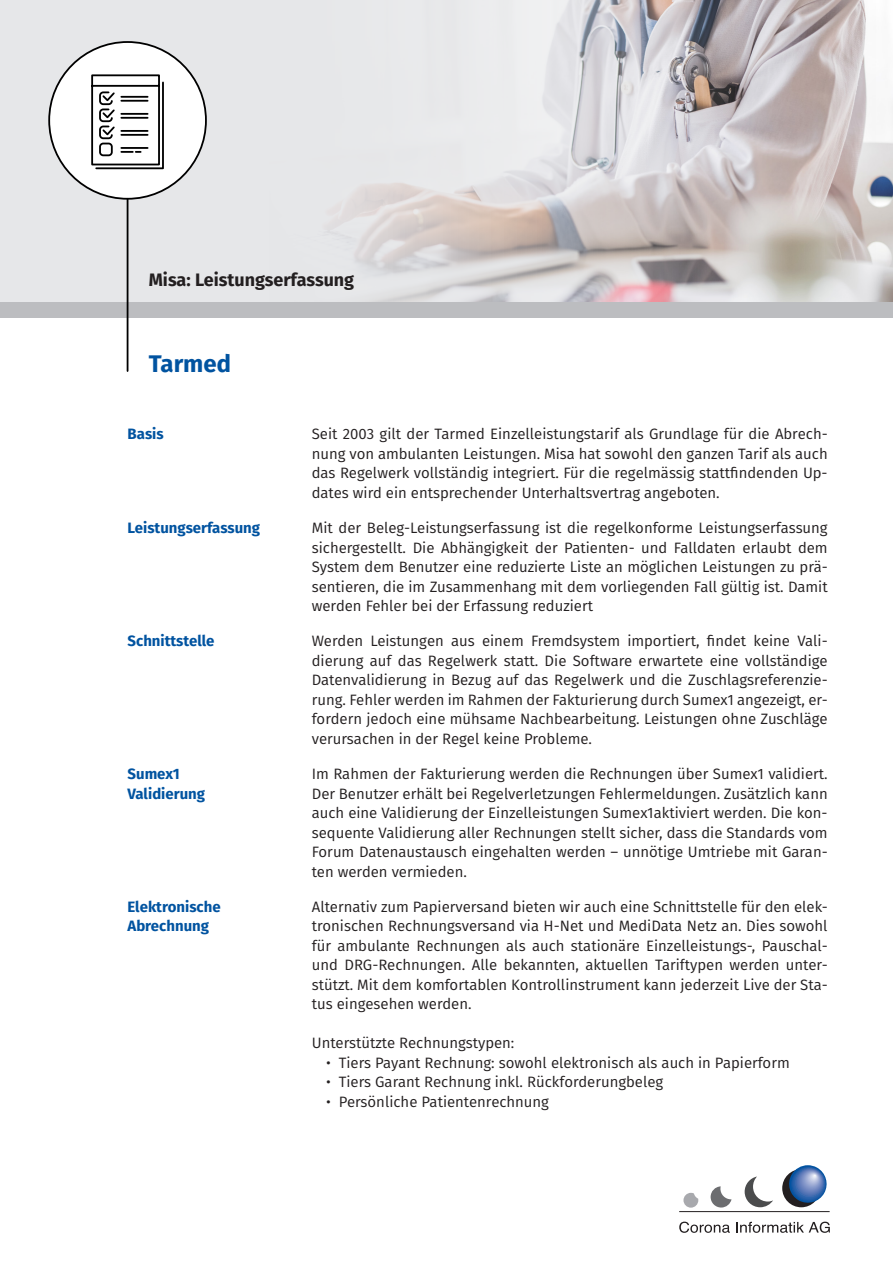
<style>
.page{position:relative;width:893px;height:1263px;background:#fff}
.page>*{position:absolute;margin:0;border:0;box-sizing:border-box;transform-origin:0 0}
.t1{font:700 24px "Fira Sans";color:#0153a0}
.t2{font:700 18px "Fira Sans";color:#231f20}
.t3{font:15px/19.5px "Fira Sans";color:#231f20;text-align:justify}
.t4{font:700 15px/19.5px "Fira Sans";color:#0153a0}
</style>
<div class="page">
<div style="left:782px;top:1169px;width:38px;height:38px;background:#231f20;border-radius:50%"></div>
<svg style="left:679px;top:1221px;width:51px;height:12px"></svg>
<svg style="left:736px;top:1221px;width:94px;height:12px"></svg>
<hr style="left:679px;top:1211px;width:151px;height:1px;background:#231f20">
<svg style="left:745px;top:1176px;width:28px;height:31px"></svg>
<svg style="left:711px;top:1186px;width:20px;height:21px"></svg>
<svg style="left:683px;top:1193px;width:15px;height:15px"></svg>
<svg style="left:786px;top:1165px;width:41px;height:40px"></svg>
<div style="left:0;top:0;width:893px;height:318px;background:#e6e7e9"></div>
<img style="left:248px;top:0;width:645px;height:303px">
<div style="left:0;top:303px;width:893px;height:15px;background:#bcbdc0"></div>
<div style="left:49px;top:42px;width:157px;height:157px;background:#fff;border-radius:50%"></div>
<hr style="left:127px;top:199px;width:1px;height:172px;background:#000">
<svg style="left:91px;top:74px;width:73px;height:96px"></svg>
<p class="t2" style="left:149px;top:265px;width:207px">Misa: Leistungserfassung</p>
<h1 class="t1" style="left:149px;top:344px;width:84px">Tarmed</h1>
<p class="t4" style="left:128px;top:423px;width:38px">Basis</p>
<p class="t3" style="left:312px;top:424px;width:517px">Seit 2003 gilt der Tarmed Einzelleistungstarif als Grundlage für die Abrech&shy;nung von ambulanten Leistungen. Misa hat sowohl den ganzen Tarif als auch das Regelwerk vollständig integriert. Für die regelmässig stattfindenden Up&shy;dates wird ein entsprechender Unterhaltsvertrag angeboten.</p>
<p class="t4" style="left:128px;top:517px;width:134px">Leistungserfassung</p>
<p class="t3" style="left:312px;top:518px;width:517px">Mit der Beleg-Leistungserfassung ist die regelkonforme Leistungserfassung sichergestellt. Die Abhängigkeit der Patienten- und Falldaten erlaubt dem System dem Benutzer eine reduzierte Liste an möglichen Leistungen zu prä&shy;sentieren, die im Zusammenhang mit dem vorliegenden Fall gültig ist. Damit werden Fehler bei der Erfassung reduziert</p>
<p class="t4" style="left:128px;top:630px;width:88px">Schnittstelle</p>
<p class="t3" style="left:312px;top:631px;width:517px">Werden Leistungen aus einem Fremdsystem importiert, findet keine Vali&shy;dierung auf das Regelwerk statt. Die Software erwartete eine vollständige Datenvalidierung in Bezug auf das Regelwerk und die Zuschlagsreferenzie&shy;rung. Fehler werden im Rahmen der Fakturierung durch Sumex1 angezeigt, er&shy;fordern jedoch eine mühsame Nachbearbeitung. Leistungen ohne Zuschläge verursachen in der Regel keine Probleme.</p>
<p class="t4" style="left:128px;top:763px;width:79px">Sumex1<br>Validierung</p>
<p class="t3" style="left:312px;top:764px;width:517px">Im Rahmen der Fakturierung werden die Rechnungen über Sumex1 validiert.<br>Der Benutzer erhält bei Regelverletzungen Fehlermeldungen. Zusätzlich kann auch eine Validierung der Einzelleistungen Sumex1aktiviert werden. Die kon&shy;sequente Validierung aller Rechnungen stellt sicher, dass die Standards vom Forum Datenaustausch eingehalten werden – unnötige Umtriebe mit Garan&shy;ten werden vermieden.</p>
<p class="t4" style="left:128px;top:896px;width:95px">Elektronische<br>Abrechnung</p>
<p class="t3" style="left:312px;top:897px;width:517px">Alternativ zum Papierversand bieten wir auch eine Schnittstelle für den elek&shy;tronischen Rechnungsversand via H-Net und MediData Netz an. Dies sowohl für ambulante Rechnungen als auch stationäre Einzelleistungs-, Pauschal&shy;und DRG-Rechnungen. Alle bekannten, aktuellen Tariftypen werden unter&shy;stützt. Mit dem komfortablen Kontrollinstrument kann jederzeit Live der Sta&shy;tus eingesehen werden.</p>
<p class="t3" style="left:312px;top:1033px;width:204px">Unterstützte Rechnungstypen:</p>
<p class="t3" style="left:326px;top:1053px;width:465px">• Tiers Payant Rechnung: sowohl elektronisch als auch in Papierform</p>
<p class="t3" style="left:326px;top:1072px;width:339px">• Tiers Garant Rechnung inkl. Rückforderungbeleg</p>
<p class="t3" style="left:326px;top:1092px;width:224px">• Persönliche Patientenrechnung</p>
</div>
